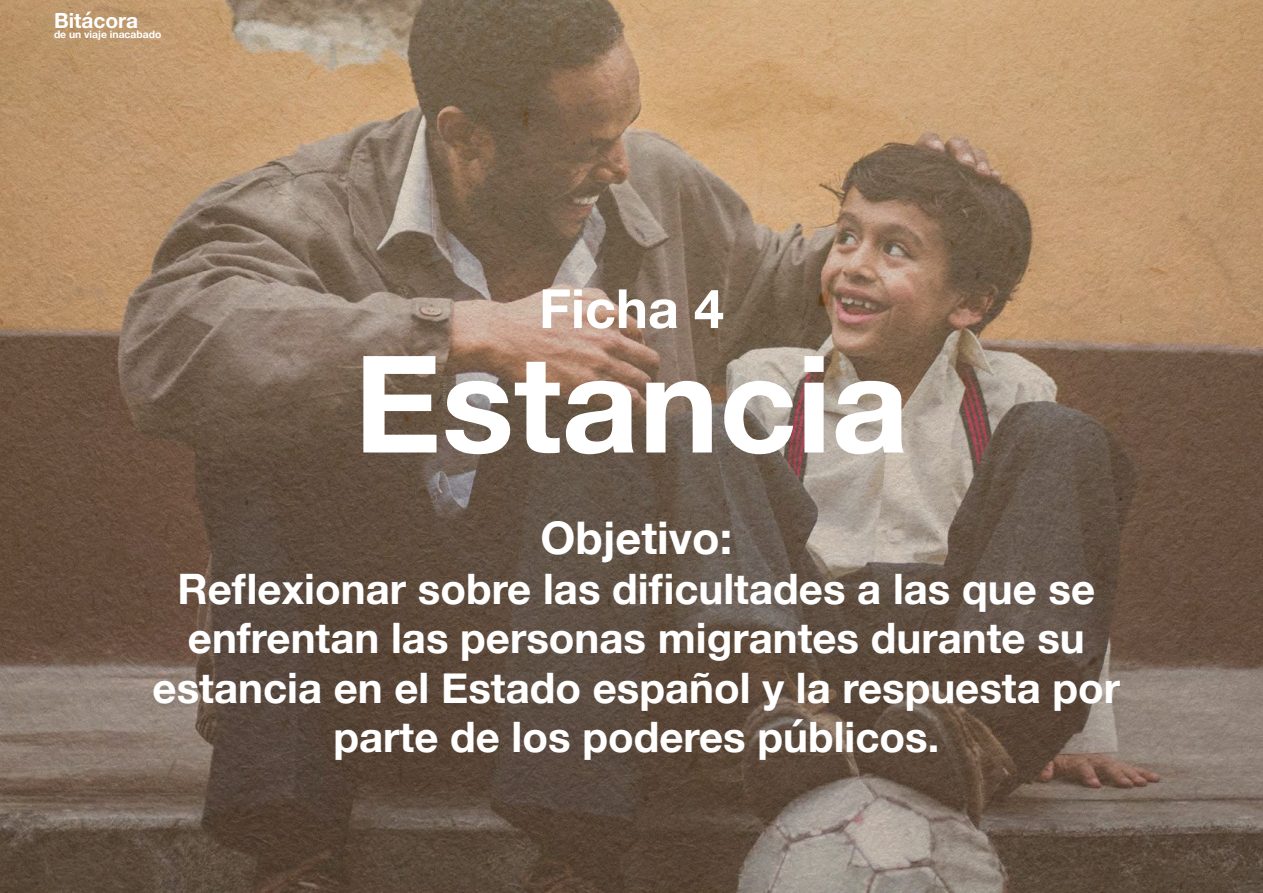
<style>
.page{position:relative;width:1263px;height:893px;background:#fff}
.page>*{position:absolute;margin:0;border:0;box-sizing:border-box;transform-origin:0 0}
.t1{font:700 135px "Helvetica Neue";color:#fff}
.t2{font:700 54px "Helvetica Neue";color:#fff}
.t3{font:700 45px "Helvetica Neue";color:#fff}
.t4{font:700 42px/49.5px "Helvetica Neue";color:#fff;text-align:center}
.t5{font:700 20.85px "Helvetica Neue";color:#fff}
.t6{font:700 10.35px "Helvetica Neue";color:#fff}
</style>
<div class="page">
<img style="left:0;top:0;width:1263px;height:893px">
<p class="t5" style="left:54px;top:4px;width:86px">Bitácora</p>
<p class="t6" style="left:54px;top:26px;width:109px">de un viaje inacabado</p>
<p class="t2" style="left:539px;top:266px;width:187px">Ficha 4</p>
<h1 class="t1" style="left:354px;top:298px;width:556px">Estancia</h1>
<p class="t3" style="left:540px;top:503px;width:193px">Objetivo:</p>
<p class="t4" style="left:153px;top:565px;width:969px">Reflexionar sobre las dificultades a las que se enfrentan las personas migrantes durante su estancia en el Estado español y la respuesta por parte de los poderes públicos.</p>
</div>
